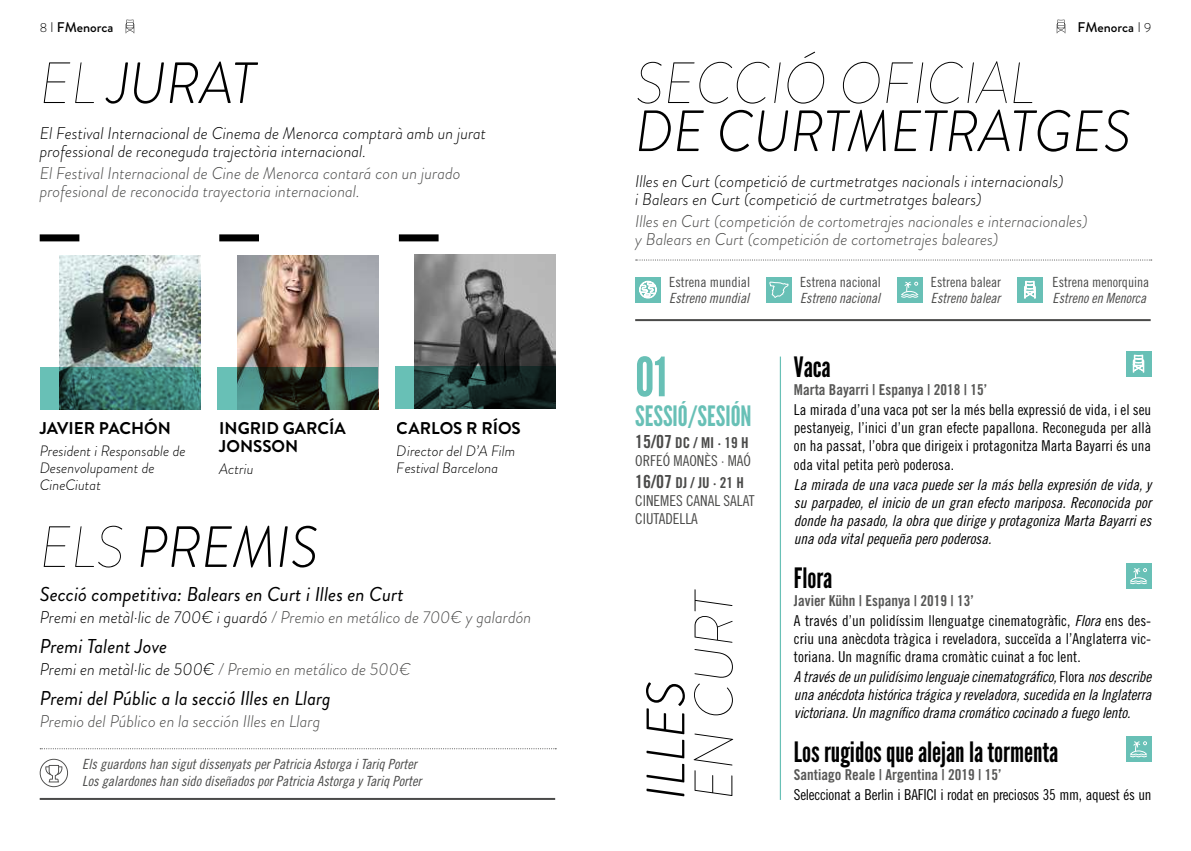
<style>
.page{position:relative;width:1191px;height:851px;background:#fff}
.page>*{position:absolute;margin:0;border:0;box-sizing:border-box;transform-origin:0 0}
.t1{font:italic 300 58px "Brandon Grotesque";color:#000;scale:.96 1}
.t2{font:italic 100 58px "Brandon Grotesque";color:#000;scale:.96 1}
.t3{font:italic 100 54px "Brandon Grotesque";color:#000}
.t4{font:italic 300 54px "Brandon Grotesque";color:#000}
.t5{font:54px "League Gothic";color:#68c0b6}
.t6{font:28px "League Gothic";color:#000}
.t7{font:28px "League Gothic";color:#68c0b6}
.t8{font:italic 20px "Brandon Grotesque";color:#000}
.t9{font:italic 300 17px/18px "Brandon Grotesque";color:#4a4a49}
.t10{font:italic 300 17px/18px "Brandon Grotesque";color:#000}
.t11{font:700 17px/18px "Brandon Grotesque";color:#000}
.t12{font:15px/18px "Trade Gothic LT Std Cn 18 Obl";letter-spacing:-.005em;color:#000;text-align:justify}
.t13{font:15px/18.4px "Trade Gothic LT Std Cn 18";color:#000;text-align:justify}
.t14{font:italic 300 15px/17px "Brandon Grotesque";color:#000}
.t15{font:15px "Trade Gothic LT Std Bd Cn 20";color:#575756}
.t16{font:15px "Trade Gothic LT Std Cn 18";letter-spacing:-.02em;color:#000}
.t17{font:15px/18px "Trade Gothic LT Std Cn 18";color:#4a4a49}
.t18{font:15px "Trade Gothic LT Std Bd Cn 20";color:#4a4a49}
.t19{font:14px/17px "Trade Gothic LT Std Cn 18 Obl";color:#4a4a49}
.t20{font:14px "Trade Gothic LT Std Cn 18";color:#4a4a49}
.t21{font:500 14px "Brandon Grotesque";color:#000}
.s1{font-weight:300;font-size:13px}
.s2{font-weight:300}
.s3{font-weight:100}
.s4{color:#000}
.s5{font-size:18px}
.s6{font-family:"Trade Gothic LT Std Cn 18 Obl"}
.s7{font-family:"Trade Gothic LT Std Cn 18"}
</style>
<div class="page">
<svg style="left:1056px;top:20px;width:9px;height:13px"></svg>
<svg style="left:126px;top:20px;width:8px;height:13px"></svg>
<img style="left:60px;top:256px;width:140px;height:111px">
<hr style="left:780px;top:356px;width:1px;height:443px;background:#68c0b6">
<div style="left:40px;top:234px;width:39px;height:7px;background:#000"></div>
<div style="left:219px;top:234px;width:40px;height:7px;background:#000"></div>
<div style="left:399px;top:234px;width:39px;height:7px;background:#000"></div>
<svg style="left:40px;top:367px;width:160px;height:42px;background:#3e8078"></svg>
<svg style="left:40px;top:758px;width:28px;height:29px"></svg>
<hr style="left:40px;top:797px;width:515px;height:2px;background:#4a4a49">
<svg style="left:40px;top:748px;width:516px;height:1px"></svg>
<img style="left:237px;top:256px;width:141px;height:111px">
<svg style="left:217px;top:367px;width:161px;height:42px;background:#3b6156"></svg>
<img style="left:415px;top:254px;width:141px;height:112px">
<svg style="left:395px;top:366px;width:161px;height:42px;background:#22403c"></svg>
<div style="left:897px;top:277px;width:25px;height:25px;background:#68c0b6"></div>
<svg style="left:901px;top:282px;width:17px;height:16px"></svg>
<div style="left:1017px;top:277px;width:25px;height:25px;background:#68c0b6"></div>
<svg style="left:1024px;top:281px;width:11px;height:17px"></svg>
<div style="left:766px;top:277px;width:25px;height:25px;background:#68c0b6"></div>
<svg style="left:769px;top:281px;width:20px;height:17px"></svg>
<hr style="left:635px;top:319px;width:515px;height:2px;background:#4a4a49">
<svg style="left:635px;top:259px;width:516px;height:1px"></svg>
<div style="left:635px;top:277px;width:25px;height:25px;background:#68c0b6"></div>
<svg style="left:639px;top:281px;width:17px;height:17px"></svg>
<div style="left:1125px;top:563px;width:26px;height:25px;background:#68c0b6"></div>
<svg style="left:1130px;top:568px;width:17px;height:16px"></svg>
<div style="left:1125px;top:351px;width:26px;height:25px;background:#68c0b6"></div>
<svg style="left:1133px;top:355px;width:11px;height:17px"></svg>
<div style="left:1125px;top:736px;width:26px;height:26px;background:#68c0b6"></div>
<svg style="left:1130px;top:741px;width:17px;height:16px"></svg>
<p class="t21" style="left:40px;top:17px;width:75px"><span class="s1">8</span> <span class="s2">I</span> FMenorca</p>
<p class="t21" style="left:1077px;top:18px;width:75px">FMenorca <span class="s2">I</span> <span class="s1">9</span></p>
<h1 class="t2" style="left:635px;top:42px;width:417px">SECCIÓ OFICIAL</h1>
<h1 class="t1" style="left:635px;top:91px;width:518px">DE CURTMETRATGES</h1>
<p class="t10" style="left:635px;top:172px;width:430px">Illes en Curt (competició de curtmetratges nacionals i internacionals) i Balears en Curt (competició de curtmetratges balears)</p>
<p class="t9" style="left:635px;top:212px;width:454px">Illes en Curt (competición de cortometrajes nacionales e internacionales) y Balears en Curt (competición de cortometrajes baleares)</p>
<h1 class="t1" style="left:40px;top:43px;width:226px"><span class="s3">EL</span> JURAT</h1>
<p class="t10" style="left:40px;top:124px;width:448px">El Festival Internacional de Cinema de Menorca comptarà amb un jurat professional de reconeguda trajectòria internacional.</p>
<p class="t9" style="left:40px;top:164px;width:422px">El Festival Internacional de Cine de Menorca contará con un jurado profesional de reconocida trayectoria internacional.</p>
<p class="t11" style="left:40px;top:419px;width:133px">JAVIER PACHÓN</p>
<p class="t14" style="left:40px;top:442px;width:147px">President i Responsable de<br>Desenvolupament de<br>CineCiutat</p>
<p class="t11" style="left:219px;top:419px;width:128px">INGRID GARCÍA<br>JONSSON</p>
<p class="t14" style="left:219px;top:460px;width:36px">Actriu</p>
<p class="t11" style="left:397px;top:419px;width:125px">CARLOS R RÍOS</p>
<p class="t14" style="left:397px;top:442px;width:120px">Director del D’A Film<br>Festival Barcelona</p>
<h1 class="t1" style="left:40px;top:507px;width:292px"><span class="s3">ELS</span> PREMIS</h1>
<h3 class="t8" style="left:40px;top:580px;width:365px">Secció competitiva: Balears en Curt i Illes en Curt</h3>
<p class="t9" style="left:40px;top:607px;width:493px"><span class="s4">Premi en metàl·lic de 700€ i guardó</span> / Premio en metálico de 700€ y galardón</p>
<h3 class="t8" style="left:40px;top:632px;width:129px">Premi Talent Jove</h3>
<p class="t9" style="left:40px;top:659px;width:372px"><span class="s4">Premi en metàl·lic de 500€</span> / Premio en metálico de 500€</p>
<h3 class="t8" style="left:40px;top:684px;width:293px">Premi del Públic a la secció Illes en Llarg</h3>
<p class="t9" style="left:40px;top:711px;width:282px">Premio del Público en la sección Illes en Llarg</p>
<p class="t19" style="left:82px;top:755px;width:340px">Els guardons han sigut dissenyats per Patricia Astorga i Tariq Porter<br>Los galardones han sido diseñados por Patricia Astorga y Tariq Porter</p>
<p class="t20" style="left:669px;top:273px;width:82px">Estrena mundial</p>
<p class="t19" style="left:669px;top:289px;width:82px">Estreno mundial</p>
<h2 class="t5" style="left:635px;top:345px;width:33px">01</h2>
<h3 class="t7" style="left:635px;top:399px;width:118px">SESSIÓ/SESIÓN</h3>
<p class="t18" style="left:635px;top:434px;width:115px"><span class="s5">15/07</span> DC / MI · 19 H</p>
<p class="t17" style="left:635px;top:451px;width:117px">ORFEÓ MAONÈS · MAÓ</p>
<p class="t18" style="left:635px;top:474px;width:110px"><span class="s5">16/07</span> DJ / JU · 21 H</p>
<p class="t17" style="left:635px;top:491px;width:121px">CINEMES CANAL SALAT<br>CIUTADELLA</p>
<h2 class="t4" style="left:629px;top:799px;width:121px;rotate:-90deg">ILLES</h2>
<h2 class="t3" style="left:676px;top:799px;width:212px;rotate:-90deg">EN CURT</h2>
<p class="t20" style="left:800px;top:273px;width:82px">Estrena nacional</p>
<p class="t19" style="left:800px;top:289px;width:82px">Estreno nacional</p>
<p class="t20" style="left:931px;top:273px;width:72px">Estrena balear</p>
<p class="t19" style="left:931px;top:289px;width:71px">Estreno balear</p>
<p class="t20" style="left:1052px;top:273px;width:98px">Estrena menorquina</p>
<p class="t19" style="left:1052px;top:289px;width:95px">Estreno en Menorca</p>
<h3 class="t6" style="left:794px;top:350px;width:38px">Vaca</h3>
<p class="t15" style="left:794px;top:380px;width:195px">Marta Bayarri | Espanya | 2018 | 15’</p>
<p class="t13" style="left:794px;top:400px;width:359px">La mirada d’una vaca pot ser la més bella expressió de vida, i el seu pestanyeig, l’inici d’un gran efecte papallona. Reconeguda per allà on ha passat, l’obra que dirigeix i protagonitza Marta Bayarri és una oda vital petita però poderosa.</p>
<p class="t12" style="left:794px;top:476px;width:359px">La mirada de una vaca puede ser la más bella expresión de vida, y su parpadeo, el inicio de un gran efecto mariposa. Reconocida por donde ha pasado, la obra que dirige y protagoniza Marta Bayarri es una oda vital pequeña pero poderosa.</p>
<h3 class="t6" style="left:794px;top:561px;width:40px">Flora</h3>
<p class="t15" style="left:794px;top:591px;width:181px">Javier Kühn | Espanya | 2019 | 13’</p>
<p class="t13" style="left:794px;top:611px;width:359px">A través d’un polidíssim llenguatge cinematogràfic, <span class="s6">Flora</span> ens des&shy;criu una anècdota tràgica i reveladora, succeïda a l’Anglaterra vic&shy;toriana. Un magnífic drama cromàtic cuinat a foc lent.</p>
<p class="t12" style="left:794px;top:668px;width:359px">A través de un pulidísimo lenguaje cinematográfico, <span class="s7">Flora</span> nos describe una anécdota histórica trágica y reveladora, sucedida en la Inglaterra victoriana. Un magnífico drama cromático cocinado a fuego lento.</p>
<h3 class="t6" style="left:794px;top:735px;width:266px">Los rugidos que alejan la tormenta</h3>
<p class="t15" style="left:794px;top:765px;width:209px">Santiago Reale | Argentina | 2019 | 15’</p>
<p class="t16" style="left:794px;top:786px;width:359px">Seleccionat a Berlin i BAFICI i rodat en preciosos 35 mm, aquest és un</p>
</div>
